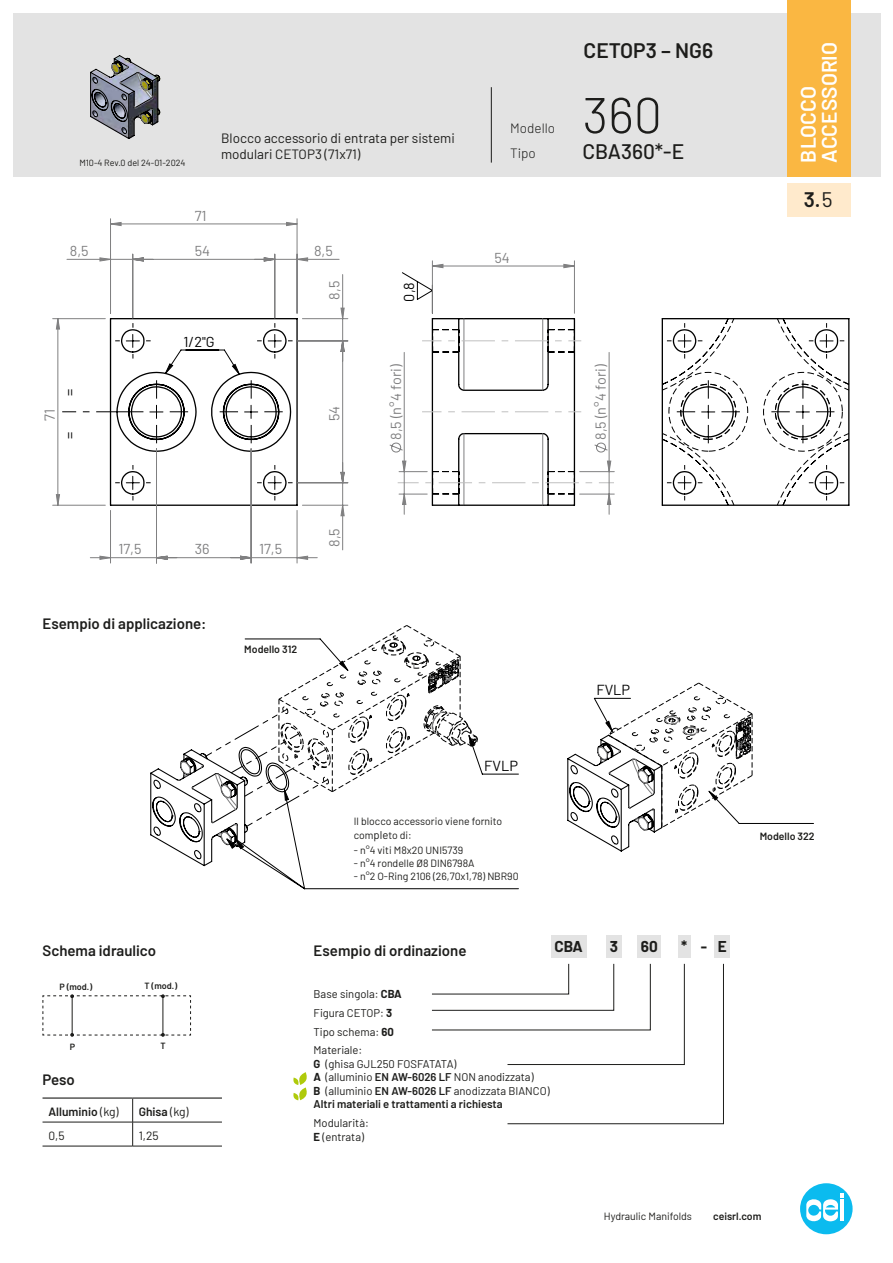
<style>
.page{position:relative;width:893px;height:1263px;background:#fff}
.page>*{position:absolute;margin:0;border:0;box-sizing:border-box;transform-origin:0 0}
.t1{font:300 50.25px "Barlow";color:#1d1d1b}
.t2{font:600 21px/21px "Barlow";color:#fff}
.t3{font:600 21px "Barlow";color:#1d1d1b}
.t4{font:500 21px "Barlow";color:#1d1d1b}
.t5{font:700 15.3px "Barlow";color:#1d1d1b}
.t6{font:600 15px "Barlow";color:#1d1d1b}
.t7{font:14.55px "Barlow";color:#000}
.t8{font:14.4px "Barlow";color:#808081}
.t9{font:14.4px "Barlow";color:#000}
.t10{font:13.5px/16.2px "Barlow";color:#1d1d1b}
.t11{font:300 13.5px "Barlow";color:#1d1d1b}
.t12{font:600 12px "Barlow";color:#1d1d1b}
.t13{font:12px "Barlow";color:#1d1d1b}
.t14{font:11.25px/13.5px "Barlow";color:#1d1d1b}
.t15{font:10.5px/13.5px "Barlow";color:#1d1d1b}
.t16{font:600 10.5px "Barlow";color:#1d1d1b}
.t17{font:9px "Barlow";color:#1d1d1b}
.t18{font:600 9px "Barlow";color:#1d1d1b}
.s1{font-weight:400}
.s2{font-size:11.25px}
.s3{font-weight:700}
.s4{font-weight:600}
</style>
<div class="page">
<div style="left:800px;top:1183px;width:53px;height:51px;background:#0bbbef;border-radius:50%"></div>
<svg style="left:806px;top:1193px;width:37px;height:29px"></svg>
<div style="left:13px;top:13px;width:867px;height:163px;background:#e3e3e3"></div>
<div style="left:787px;top:0;width:63px;height:176px;background:#fab742"></div>
<hr style="left:491px;top:87px;width:1px;height:76px;background:#1d1d1b">
<div style="left:787px;top:183px;width:63px;height:33px;background:#ffeacc"></div>
<svg style="left:293px;top:1072px;width:14px;height:28px"></svg>
<div style="left:551px;top:935px;width:36px;height:22px;background:#e3e3e3"></div>
<div style="left:607px;top:935px;width:15px;height:22px;background:#e3e3e3"></div>
<div style="left:714px;top:935px;width:16px;height:22px;background:#e3e3e3"></div>
<div style="left:637px;top:935px;width:24px;height:22px;background:#e3e3e3"></div>
<div style="left:678px;top:935px;width:13px;height:22px;background:#e3e3e3"></div>
<svg style="left:432px;top:963px;width:292px;height:161px"></svg>
<svg style="left:132px;top:1098px;width:1px;height:48px"></svg>
<hr style="left:43px;top:1122px;width:90px;height:1px;background:#1d1d1b">
<hr style="left:133px;top:1122px;width:89px;height:1px;background:#1d1d1b">
<hr style="left:43px;top:1146px;width:90px;height:1px;background:#1d1d1b">
<hr style="left:133px;top:1146px;width:89px;height:1px;background:#1d1d1b">
<hr style="left:43px;top:1097px;width:90px;height:1px;background:#1d1d1b">
<hr style="left:133px;top:1097px;width:89px;height:1px;background:#1d1d1b">
<svg style="left:42px;top:994px;width:149px;height:43px"></svg>
<svg style="left:661px;top:318px;width:188px;height:188px"></svg>
<svg style="left:614px;top:318px;width:220px;height:172px"></svg>
<hr style="left:110px;top:219px;width:1px;height:94px;background:#808081">
<hr style="left:297px;top:219px;width:1px;height:94px;background:#808081">
<hr style="left:251px;top:449px;width:1px;height:114px;background:#808081">
<hr style="left:297px;top:510px;width:1px;height:53px;background:#808081">
<hr style="left:574px;top:261px;width:1px;height:52px;background:#808081">
<hr style="left:110px;top:510px;width:1px;height:53px;background:#808081">
<hr style="left:156px;top:449px;width:1px;height:114px;background:#808081">
<hr style="left:53px;top:318px;width:52px;height:1px;background:#808081">
<hr style="left:53px;top:505px;width:52px;height:1px;background:#808081">
<svg style="left:111px;top:222px;width:463px;height:336px"></svg>
<svg style="left:341px;top:308px;width:270px;height:208px"></svg>
<svg style="left:56px;top:258px;width:261px;height:301px"></svg>
<svg style="left:270px;top:693px;width:544px;height:196px"></svg>
<svg style="left:478px;top:682px;width:239px;height:118px"></svg>
<svg style="left:150px;top:625px;width:328px;height:242px"></svg>
<svg style="left:90px;top:55px;width:70px;height:84px"></svg>
<p class="t17" style="left:79px;top:156px;width:108px">M10-4 Rev.0 del 24-01-2024</p>
<p class="t10" style="left:221px;top:129px;width:235px">Blocco accessorio di entrata per sistemi modulari CETOP3 (71x71)</p>
<p class="t11" style="left:510px;top:118px;width:46px">Modello</p>
<p class="t11" style="left:510px;top:143px;width:27px">Tipo</p>
<h2 class="t3" style="left:584px;top:35px;width:131px">CETOP3 – NG6</h2>
<h1 class="t1" style="left:583px;top:79px;width:81px">360</h1>
<h2 class="t4" style="left:583px;top:136px;width:103px">CBA360*-E</h2>
<p class="t8" style="left:195px;top:205px;width:13px">71</p>
<p class="t8" style="left:70px;top:240px;width:20px">8,5</p>
<p class="t8" style="left:195px;top:240px;width:17px">54</p>
<p class="t8" style="left:314px;top:240px;width:20px">8,5</p>
<p class="t9" style="left:184px;top:331px;width:33px">1/2"G</p>
<p class="t8" style="left:324px;top:300px;width:20px;rotate:-90deg">8,5</p>
<p class="t8" style="left:39px;top:421px;width:13px;rotate:-90deg">71</p>
<p class="t9" style="left:59px;top:396px;width:9px;rotate:-90deg">=</p>
<p class="t9" style="left:59px;top:439px;width:9px;rotate:-90deg">=</p>
<p class="t8" style="left:324px;top:421px;width:17px;rotate:-90deg">54</p>
<p class="t9" style="left:399px;top:301px;width:21px;rotate:-90deg">0,8</p>
<p class="t8" style="left:494px;top:247px;width:17px">54</p>
<p class="t8" style="left:385px;top:440px;width:77px;rotate:-90deg">8,5 (n°4 fori)</p>
<p class="t8" style="left:590px;top:440px;width:77px;rotate:-90deg">8,5 (n°4 fori)</p>
<h2 class="t2" style="left:796px;top:163px;width:122px;rotate:-90deg">BLOCCO<br>ACCESSORIO</h2>
<h2 class="t3" style="left:804px;top:184px;width:30px">3.<span class="s1">5</span></h2>
<p class="t8" style="left:118px;top:539px;width:25px">17,5</p>
<p class="t8" style="left:195px;top:539px;width:16px">36</p>
<p class="t8" style="left:259px;top:539px;width:25px">17,5</p>
<h3 class="t6" style="left:43px;top:613px;width:166px">Esempio di applicazione:</h3>
<p class="t16" style="left:244px;top:642px;width:54px">Modello 312</p>
<p class="t8" style="left:324px;top:547px;width:20px;rotate:-90deg">8,5</p>
<p class="t7" style="left:596px;top:679px;width:35px">FVLP</p>
<h3 class="t6" style="left:43px;top:939px;width:115px">Schema idraulico</h3>
<p class="t18" style="left:60px;top:980px;width:34px">P (mod.)</p>
<p class="t18" style="left:70px;top:1040px;width:7px">P</p>
<h3 class="t6" style="left:43px;top:1068px;width:34px">Peso</h3>
<p class="t18" style="left:145px;top:979px;width:34px">T (mod.)</p>
<p class="t18" style="left:161px;top:1039px;width:7px">T</p>
<p class="t12" style="left:49px;top:1103px;width:72px">Alluminio <span class="s1">(kg)</span></p>
<p class="t12" style="left:139px;top:1103px;width:52px">Ghisa <span class="s1">(kg)</span></p>
<p class="t13" style="left:49px;top:1127px;width:18px">0,5</p>
<p class="t13" style="left:139px;top:1127px;width:21px">1,25</p>
<p class="t7" style="left:484px;top:755px;width:35px">FVLP</p>
<p class="t15" style="left:354px;top:814px;width:150px">Il blocco accessorio viene fornito com<span class="s2">ple</span>to di:</p>
<p class="t15" style="left:354px;top:843px;width:111px">- n°4 viti M8x20 UNI5739</p>
<p class="t15" style="left:354px;top:856px;width:122px">- n°4 rondelle Ø8 DIN6798A</p>
<p class="t15" style="left:354px;top:868px;width:166px">- n°2 O-Ring 2106 (26,70x1,78) NBR90</p>
<h3 class="t5" style="left:554px;top:936px;width:30px">CBA</h3>
<h3 class="t5" style="left:610px;top:936px;width:10px">3</h3>
<h3 class="t5" style="left:641px;top:936px;width:18px">60</h3>
<h3 class="t5" style="left:681px;top:936px;width:47px">*-E</h3>
<h3 class="t6" style="left:314px;top:939px;width:154px">Esempio di ordinazione</h3>
<p class="t14" style="left:314px;top:983px;width:90px;line-height:18.9px">Base singola: <span class="s3">CBA<br></span>Figura CETOP: <span class="s3">3<br></span>Tipo schema: <span class="s3">60<br></span>Materiale:</p>
<p class="t14" style="left:314px;top:1056px;width:238px"><span class="s3">G</span> (ghisa GJL250 FOSFATATA)<br><span class="s3">A</span> (alluminio <span class="s4">EN AW-6026 LF</span> NON anodizzata)<br><span class="s3">B</span> (alluminio <span class="s4">EN AW-6026 LF</span> anodizzata BIANCO)<br><span class="s4">Altri materiali e trattamenti a richiesta</span></p>
<p class="t14" style="left:314px;top:1116px;width:57px">Modularità:<br><span class="s3">E</span> (entrata)</p>
<p class="t16" style="left:760px;top:828px;width:56px">Modello 322</p>
<p class="t15" style="left:604px;top:1209px;width:90px">Hydraulic Manifolds</p>
<p class="t16" style="left:713px;top:1209px;width:50px">ceisrl.com</p>
</div>
